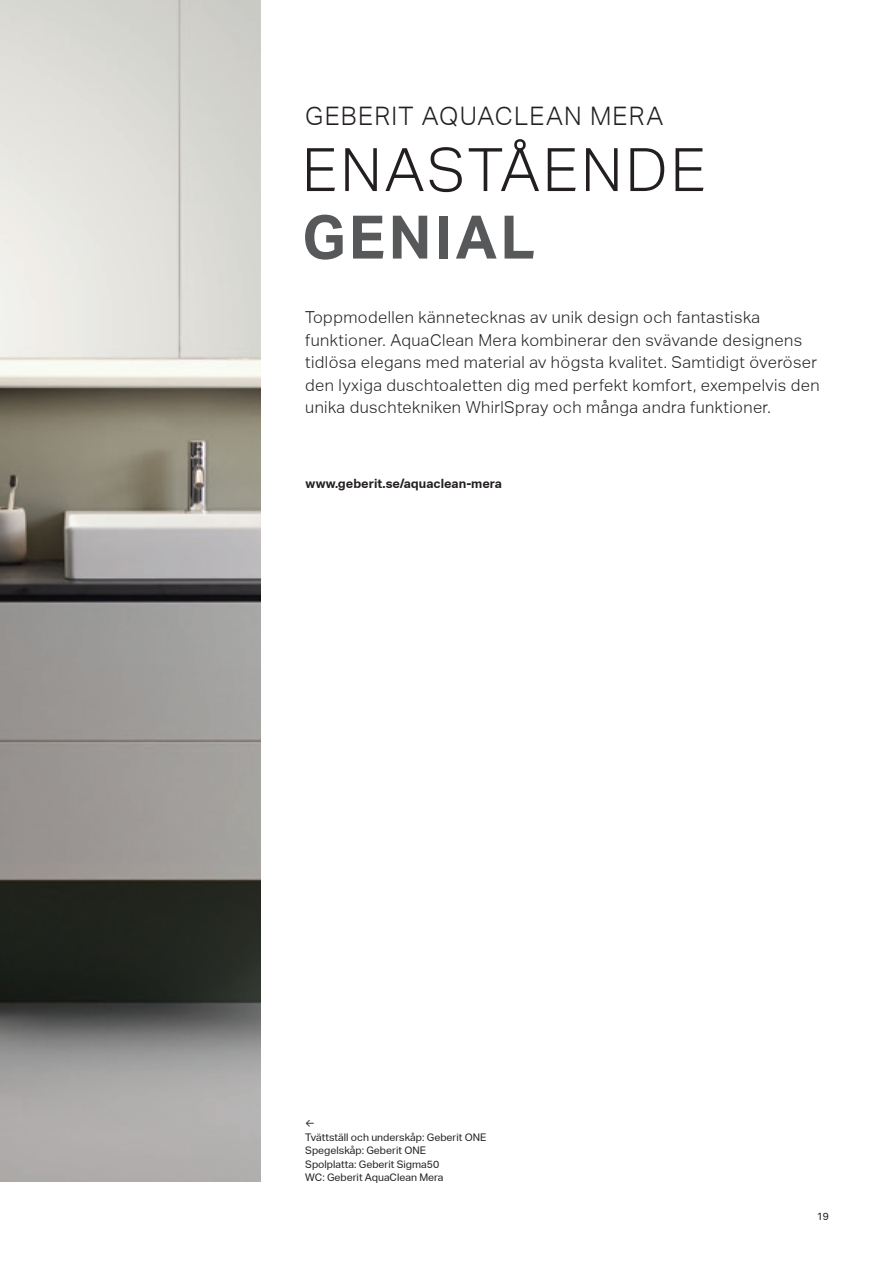
<style>
.page{position:relative;width:893px;height:1263px;background:#fff}
.page>*{position:absolute;margin:0;border:0;box-sizing:border-box;transform-origin:0 0}
.t1{font:300 60px "Aktiv Grotesk Geberit";letter-spacing:.05em;color:#231f20}
.t2{font:700 60px "Aktiv Grotesk Geberit";letter-spacing:.05em;color:#57585a}
.t3{font:300 25.5px "Aktiv Grotesk Geberit";letter-spacing:.05em;color:#231f20}
.t4{font:300 16.5px/22.5px "Aktiv Grotesk Geberit";letter-spacing:.025em;color:#231f20}
.t5{font:700 12.75px "Aktiv Grotesk Geberit";color:#231f20}
.t6{font:10.5px/13.5px "Aktiv Grotesk Geberit";color:#231f20}
</style>
<div class="page">
<img style="left:0;top:0;width:260px;height:1181px">
<h2 class="t3" style="left:305px;top:101px;width:359px">GEBERIT AQUACLEAN MERA</h2>
<h1 class="t1" style="left:302px;top:135px;width:405px">ENASTÅENDE</h1>
<h1 class="t2" style="left:302px;top:203px;width:235px">GENIAL</h1>
<p class="t4" style="left:305px;top:306px;width:516px">Toppmodellen kännetecknas av unik design och fantastiska funktioner. AquaClean Mera kombinerar den svävande designens tidlösa elegans med material av högsta kvalitet. Samtidigt överöser den lyxiga duschtoaletten dig med perfekt komfort, exempelvis den unika duschtekniken WhirlSpray och många andra funktioner.</p>
<p class="t5" style="left:305px;top:476px;width:198px">www.geberit.se/aquaclean-mera</p>
<p class="t6" style="left:305px;top:1117px;width:183px">←<br>Tvättställ och underskåp: Geberit ONE<br>Spegelskåp: Geberit ONE<br>Spolplatta: Geberit Sigma50<br>WC: Geberit AquaClean Mera</p>
<p class="t6" style="left:817px;top:1210px;width:14px">19</p>
</div>
